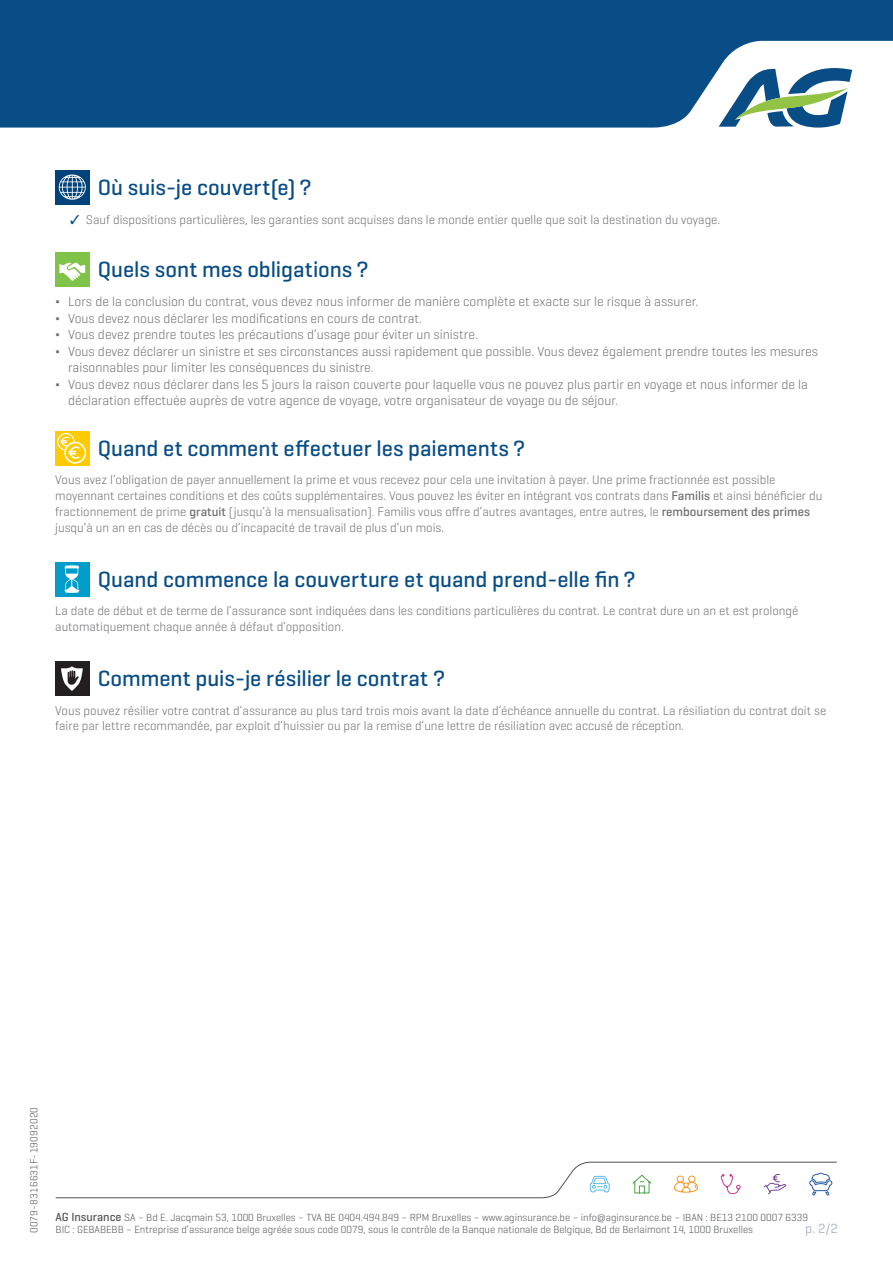
<style>
.page{position:relative;width:893px;height:1263px;background:#fff}
.page>*{position:absolute;margin:0;border:0;box-sizing:border-box;transform-origin:0 0}
.t1{font:500 22.5px "Geogrotesque";color:#094d86}
.t2{font:300 13.5px "Geogrotesque";color:#6c6d70}
.t3{font:13.5px "Geogrotesque";color:#aab4be}
.t4{font:300 12.75px/15.8px "Geogrotesque";color:#6c6d70}
.t5{font:300 10.5px/12px "Geogrotesque";color:#505255}
.t6{font:300 10.5px "Geogrotesque";letter-spacing:.02em;color:#505255}
.s1{color:#094d86}
.s2{font-weight:500}
.s3{font-weight:500;font-size:12px}
</style>
<div class="page">
<svg style="left:55px;top:1162px;width:782px;height:36px"></svg>
<svg style="left:0;top:0;width:893px;height:128px;background:#1b5a8e"></svg>
<svg style="left:719px;top:63px;width:133px;height:65px"></svg>
<div style="left:55px;top:170px;width:34px;height:34px;background:#00427a"></div>
<svg style="left:59px;top:174px;width:27px;height:26px"></svg>
<div style="left:55px;top:252px;width:34px;height:34px;background:#7fc349"></div>
<svg style="left:59px;top:262px;width:26px;height:19px"></svg>
<div style="left:55px;top:432px;width:34px;height:34px;background:#ffcb05"></div>
<svg style="left:57px;top:433px;width:29px;height:31px"></svg>
<div style="left:55px;top:562px;width:34px;height:34px;background:#009dca"></div>
<svg style="left:64px;top:565px;width:15px;height:28px"></svg>
<div style="left:55px;top:662px;width:34px;height:34px;background:#231f20"></div>
<svg style="left:61px;top:666px;width:22px;height:25px"></svg>
<h1 class="t1" style="left:98px;top:174px;width:216px">Où suis-je couvert(e) ?</h1>
<p class="t4" style="left:70px;top:211px;width:652px"><span class="s1">✓</span> Sauf dispositions particulières, les garanties sont acquises dans le monde entier quelle que soit la destination du voyage.</p>
<h1 class="t1" style="left:98px;top:255px;width:273px">Quels sont mes obligations ?</h1>
<p class="t2" style="left:55px;top:293px;width:645px">Δ Lors de la conclusion du contrat, vous devez nous informer de manière complète et exacte sur le risque à assurer.</p>
<p class="t2" style="left:55px;top:310px;width:368px">Δ Vous devez nous déclarer les modifications en cours de contrat.</p>
<p class="t2" style="left:55px;top:326px;width:424px">Δ Vous devez prendre toutes les précautions d’usage pour éviter un sinistre.</p>
<p class="t2" style="left:55px;top:343px;width:764px">Δ Vous devez déclarer un sinistre et ses circonstances aussi rapidement que possible. Vous devez également prendre toutes les mesures</p>
<p class="t2" style="left:68px;top:359px;width:307px">raisonnables pour limiter les conséquences du sinistre.</p>
<p class="t2" style="left:55px;top:376px;width:754px">Δ Vous devez nous déclarer dans les 5 jours la raison couverte pour laquelle vous ne pouvez plus partir en voyage et nous informer de la</p>
<p class="t2" style="left:68px;top:392px;width:552px">déclaration effectuée auprès de votre agence de voyage, votre organisateur de voyage ou de séjour.</p>
<h1 class="t1" style="left:98px;top:434px;width:429px">Quand et comment effectuer les paiements ?</h1>
<p class="t4" style="left:55px;top:472px;width:769px">Vous avez l’obligation de payer annuellement la prime et vous recevez pour cela une invitation à payer. Une prime fractionnée est possible moyennant certaines conditions et des coûts supplémentaires. Vous pouvez les éviter en intégrant vos contrats dans <span class="s2">Familis</span> et ainsi bénéficier du fractionnement de prime <span class="s2">gratuit</span> (jusqu’à la mensualisation). Familis vous offre d’autres avantages, entre autres, le <span class="s2">remboursement des primes </span>jusqu’à un an en cas de décès ou d’incapacité de travail de plus d’un mois.</p>
<h1 class="t1" style="left:98px;top:565px;width:540px">Quand commence la couverture et quand prend-elle fin ?</h1>
<p class="t4" style="left:55px;top:603px;width:745px">La date de début et de terme de l’assurance sont indiquées dans les conditions particulières du contrat. Le contrat dure un an et est prolongé automatiquement chaque année à défaut d’opposition.</p>
<h1 class="t1" style="left:98px;top:664px;width:349px">Comment puis-je résilier le contrat ?</h1>
<p class="t4" style="left:55px;top:702px;width:772px">Vous pouvez résilier votre contrat d’assurance au plus tard trois mois avant la date d’échéance annuelle du contrat. La résiliation du contrat doit se faire par lettre recommandée, par exploit d’huissier ou par la remise d’une lettre de résiliation avec accusé de réception.</p>
<p class="t6" style="left:28px;top:1233px;width:128px;rotate:-90deg">0079-8316631F-19092020</p>
<p class="t5" style="left:56px;top:1211px;width:754px"><span class="s3">AG Insurance</span> SA – Bd E. Jacqmain 53, 1000 Bruxelles – TVA BE 0404.494.849 – RPM Bruxelles – www.aginsurance.be – info@aginsurance.be – IBAN : BE13 2100 0007 6339<br>BIC : GEBABEBB – Entreprise d’assurance belge agréée sous code 0079, sous le contrôle de la Banque nationale de Belgique, Bd de Berlaimont 14, 1000 Bruxelles</p>
<p class="t3" style="left:805px;top:1220px;width:34px">p. 2/2</p>
</div>
